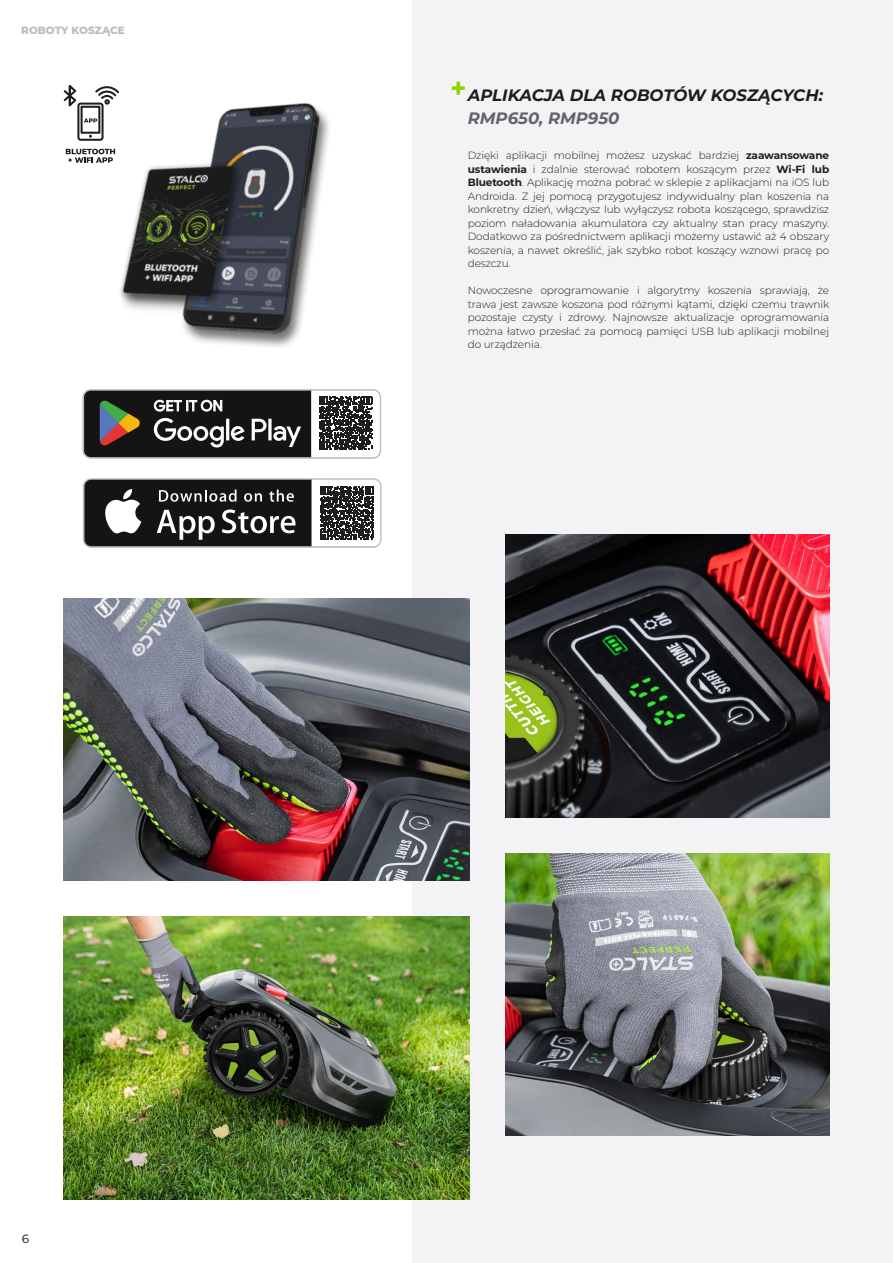
<style>
.page{position:relative;width:893px;height:1263px;background:#fff}
.page>*{position:absolute;margin:0;border:0;box-sizing:border-box;transform-origin:0 0}
.t1{font:italic 700 18px "Montserrat";color:#1d1d1b}
.t2{font:italic 700 16.5px "Montserrat";color:#1d1d1b}
.t3{font:italic 700 16.5px "Montserrat";color:#666268}
.t4{font:500 12px "Montserrat";color:#3c3c3b}
.t5{font:300 10.5px/13.5px "Montserrat";letter-spacing:-.01em;color:#1d1d1b;text-align:justify}
.t6{font:800 10.5px "Montserrat";color:#bcbcbc}
.s1{font-weight:700}
.s2{color:#666268}
</style>
<div class="page">
<div style="left:412px;top:0;width:481px;height:1263px;background:#f3f3f5"></div>
<svg style="left:452px;top:81px;width:13px;height:14px"></svg>
<img style="left:82px;top:102px;width:247px;height:245px">
<img style="left:64px;top:598px;width:405px;height:283px">
<img style="left:64px;top:916px;width:405px;height:283px">
<img style="left:505px;top:535px;width:324px;height:282px">
<img style="left:505px;top:853px;width:324px;height:283px">
<svg style="left:66px;top:149px;width:49px;height:14px"></svg>
<svg style="left:64px;top:85px;width:55px;height:56px"></svg>
<svg style="left:83px;top:478px;width:298px;height:70px"></svg>
<svg style="left:84px;top:480px;width:296px;height:66px"></svg>
<svg style="left:82px;top:389px;width:299px;height:70px"></svg>
<svg style="left:84px;top:391px;width:296px;height:66px"></svg>
<p class="t6" style="left:21px;top:22px;width:105px">ROBOTY KOSZĄCE</p>
<h2 class="t2" style="left:468px;top:83px;width:357px">APLIKACJA DLA ROBOTÓW KOSZĄCYCH:</h2>
<h2 class="t3" style="left:468px;top:106px;width:153px">RMP650, RMP950</h2>
<p class="t5" style="left:468px;top:148px;width:363px">Dzięki aplikacji mobilnej możesz uzyskać bardziej <span class="s1">zaawansowane ustawienia</span> i zdalnie sterować robotem koszącym przez <span class="s1">Wi-Fi lub Bluetooth</span>. Aplikację można pobrać w sklepie z aplikacjami na iOS lub Androida. Z jej pomocą przygotujesz indywidualny plan koszenia na konkretny dzień, włączysz lub wyłączysz robota koszącego, sprawdzisz poziom naładowania akumulatora czy aktualny stan pracy maszyny.<br>Dodatkowo za pośrednictwem aplikacji możemy ustawić aż 4 obszary koszenia, a nawet określić, jak szybko robot koszący wznowi pracę po deszczu.</p>
<p class="t5" style="left:468px;top:283px;width:363px">Nowoczesne oprogramowanie i algorytmy koszenia sprawiają, że trawa jest zawsze koszona pod różnymi kątami, dzięki czemu trawnik pozostaje czysty i zdrowy. Najnowsze aktualizacje oprogramowania można łatwo przesłać za pomocą pamięci USB lub aplikacji mobilnej do urządzenia.</p>
<h1 class="t1" style="left:468px;top:83px;width:348px">ROBOTY KOSZĄCE <span class="s2">RMP650, RMP950</span></h1>
<p class="t4" style="left:22px;top:1231px;width:9px">6</p>
</div>
